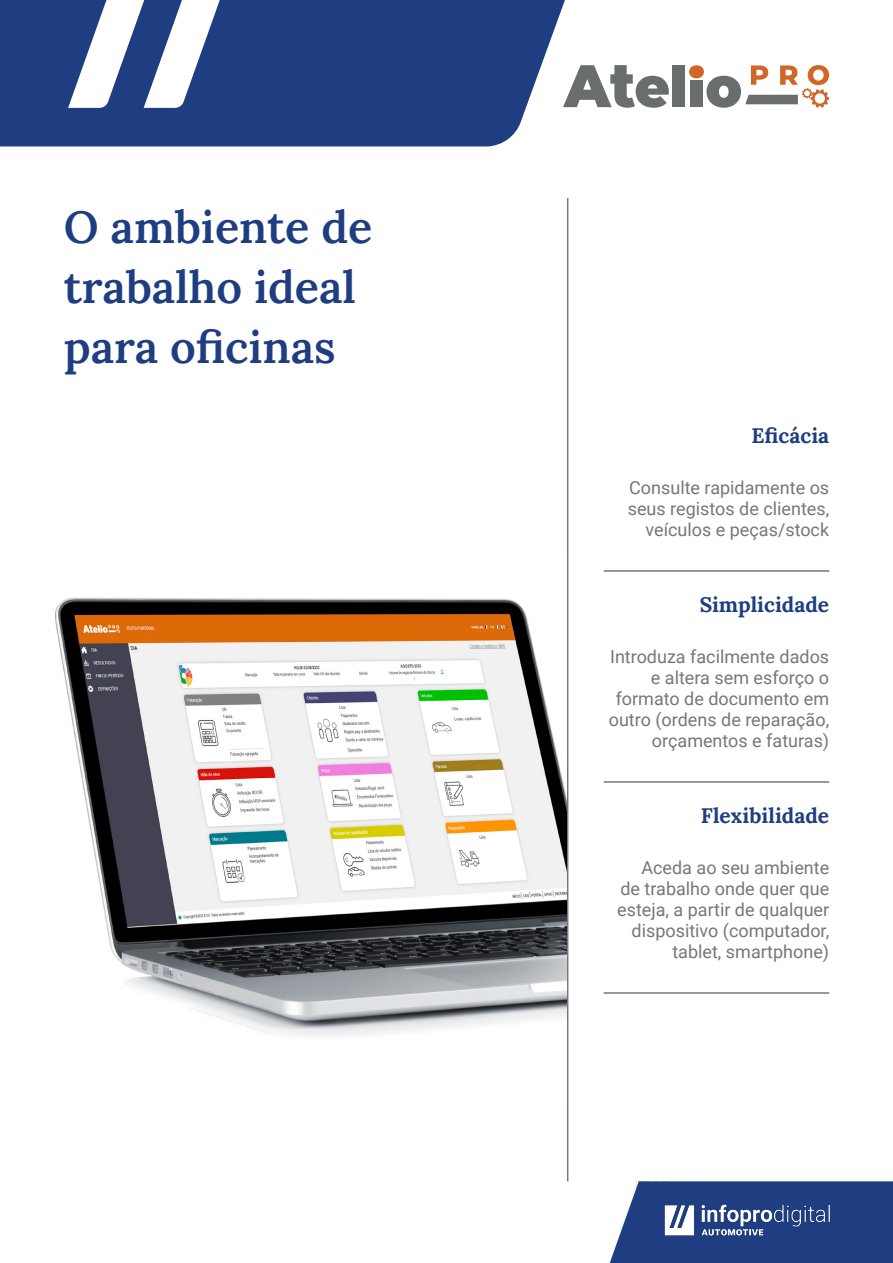
<style>
.page{position:relative;width:893px;height:1263px;background:#fff}
.page>*{position:absolute;margin:0;border:0;box-sizing:border-box;transform-origin:0 0}
.t1{font:45px/60px "Lora";color:#1e3e81}
.t2{font:21px "Lora";color:#1e3e81}
.t3{font:18px/21px "Roboto";color:#787676;text-align:right}
</style>
<div class="page">
<svg style="left:697px;top:65px;width:132px;height:43px"></svg>
<hr style="left:604px;top:570px;width:225px;height:2px;background:#787676">
<hr style="left:604px;top:781px;width:225px;height:2px;background:#787676">
<hr style="left:604px;top:992px;width:225px;height:2px;background:#787676">
<hr style="left:567px;top:198px;width:1px;height:983px;background:#787676">
<svg style="left:0;top:0;width:697px;height:146px;fill:#1e3e81"></svg>
<img style="left:54px;top:597px;width:513px;height:440px">
<svg style="left:610px;top:1181px;width:283px;height:82px;background:#314f8c"></svg>
<img style="left:653px;top:1195px;width:179px;height:50px">
<svg style="left:68px;top:0;width:190px;height:108px"></svg>
<h1 class="t1" style="left:64px;top:194px;width:310px">O ambiente de trabalho ideal para oficinas</h1>
<p class="t2" style="left:751px;top:420px;width:79px">Eficácia</p>
<p class="t3" style="left:628px;top:477px;width:203px">Consulte rapidamente os seus registos de clientes, veículos e peças/stock</p>
<p class="t2" style="left:700px;top:589px;width:131px">Simplicidade</p>
<p class="t3" style="left:609px;top:646px;width:222px">Introduza facilmente dados e altera sem esforço o formato de documento em outro (ordens de reparação, orçamentos e faturas)</p>
<p class="t2" style="left:701px;top:800px;width:130px">Flexibilidade</p>
<p class="t3" style="left:617px;top:857px;width:214px">Aceda ao seu ambiente<br>de trabalho onde quer que esteja, a partir de qualquer dispositivo (computador, tablet, smartphone)</p>
</div>
